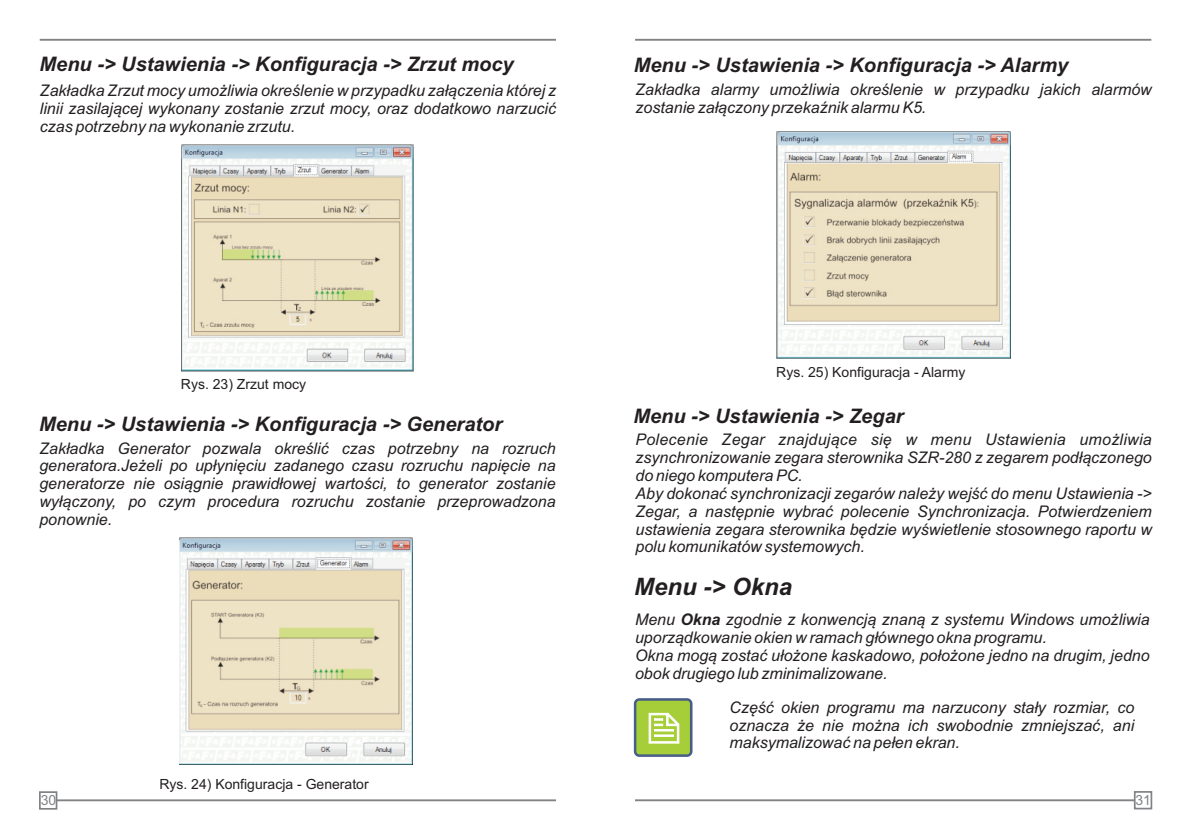
<style>
.page{position:relative;width:1191px;height:840px;background:#fff}
.page>*{position:absolute;margin:0;border:0;box-sizing:border-box;transform-origin:0 0}
.t1{font:italic 700 24px "Arial";color:#231f20}
.t2{font:italic 700 20px "Arial";color:#231f20}
.t3{font:italic 16px/17.8px "Arial";color:#231f20}
.t4{font:14px "Arial";color:#231f20}
.t5{font:14px "Arial";color:#808285}
.s1{font-weight:700}
</style>
<div class="page">
<hr style="left:40px;top:39px;width:516px;height:2px;background:#808285">
<hr style="left:635px;top:39px;width:516px;height:2px;background:#808285">
<hr style="left:40px;top:799px;width:516px;height:1px;background:#808285">
<hr style="left:635px;top:798px;width:516px;height:2px;background:#808285">
<svg style="left:1133px;top:791px;width:20px;height:18px"></svg>
<svg style="left:39px;top:791px;width:19px;height:19px"></svg>
<img style="left:776px;top:132px;width:234px;height:227px">
<img style="left:181px;top:144px;width:232px;height:227px">
<img style="left:179px;top:537px;width:233px;height:227px">
<svg style="left:634px;top:698px;width:58px;height:58px;background:#a5c560"></svg>
<p class="t2" style="left:40px;top:56px;width:475px">Menu -&gt; Ustawienia -&gt; Konfiguracja -&gt; Zrzut mocy</p>
<p class="t3" style="left:40px;top:83px;width:518px;text-align:justify">Zakładka Zrzut mocy umożliwia określenie w przypadku załączenia której z linii zasilającej wykonany zostanie zrzut mocy, oraz dodatkowo narzucić czas potrzebny na wykonanie zrzutu.</p>
<p class="t2" style="left:634px;top:57px;width:436px">Menu -&gt; Ustawienia -&gt; Konfiguracja -&gt; Alarmy</p>
<p class="t3" style="left:635px;top:81px;width:518px">Zakładka alarmy umożliwia określenie w przypadku jakich alarmów zostanie załączony przekaźnik alarmu K5.</p>
<p class="t4" style="left:181px;top:379px;width:127px">Rys. 23) Zrzut mocy</p>
<p class="t2" style="left:39px;top:416px;width:464px">Menu -&gt; Ustawienia -&gt; Konfiguracja -&gt; Generator</p>
<p class="t3" style="left:39px;top:440px;width:518px;text-align:justify">Zakładka Generator pozwala określić czas potrzebny na rozruch generatora.Jeżeli po upłynięciu zadanego czasu rozruchu napięcie na generatorze nie osiągnie prawidłowej wartości, to generator zostanie wyłączony, po czym procedura rozruchu zostanie przeprowadzona ponownie.</p>
<p class="t4" style="left:159px;top:778px;width:211px">Rys. 24) Konfiguracja - Generator</p>
<p class="t4" style="left:776px;top:366px;width:191px">Rys. 25) Konfiguracja - Alarmy</p>
<p class="t2" style="left:633px;top:408px;width:272px">Menu -&gt; Ustawienia -&gt; Zegar</p>
<p class="t3" style="left:635px;top:432px;width:518px">Polecenie Zegar znajdujące się w menu Ustawienia umożliwia zsynchronizowanie zegara sterownika SZR-280 z zegarem podłączonego do niego komputera PC.<br>Aby dokonać synchronizacji zegarów należy wejść do menu Ustawienia -&gt; Zegar, a następnie wybrać polecenie Synchronizacja. Potwierdzeniem ustawienia zegara sterownika będzie wyświetlenie stosownego raportu w polu komunikatów systemowych.</p>
<h1 class="t1" style="left:634px;top:577px;width:160px">Menu -&gt; Okna</h1>
<p class="t3" style="left:635px;top:611px;width:516px">Menu <span class="s1">Okna</span> zgodnie z konwencją znaną z systemu Windows umożliwia uporządkowanie okien w ramach głównego okna programu.<br>Okna mogą zostać ułożone kaskadowo, położone jedno na drugim, jedno obok drugiego lub zminimalizowane.</p>
<p class="t3" style="left:729px;top:699px;width:406px;text-align:justify">Część okien programu ma narzucony stały rozmiar, co oznacza że nie można ich swobodnie zmniejszać, ani maksymalizować na pełen ekran.</p>
<p class="t5" style="left:41px;top:794px;width:17px">30</p>
<p class="t5" style="left:1135px;top:794px;width:17px">31</p>
</div>
